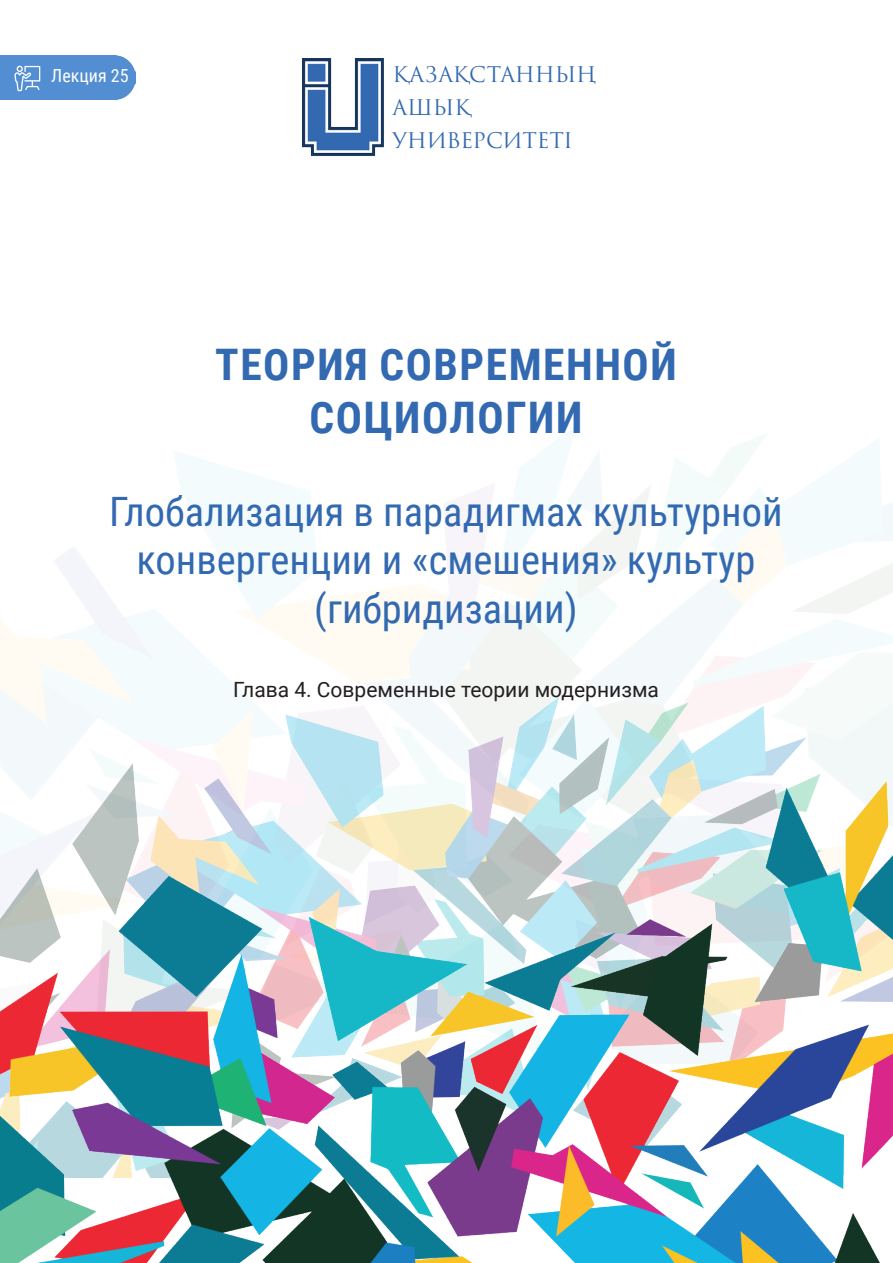
<style>
.page{position:relative;width:893px;height:1263px;background:#fff}
.page>*{position:absolute;margin:0;border:0;box-sizing:border-box;transform-origin:0 0}
.t1{font:700 43.5px/52.2px "Roboto Condensed";letter-spacing:.035em;color:#3269b1;text-align:center}
.t2{font:40.5px/48.6px "Roboto Condensed";color:#3269b1;text-align:center}
.t3{font:21px "Roboto";color:#231f20}
.t4{font:21px "Trajan Pro 3";letter-spacing:-.01em;color:#3269b1}
.t5{font:18px "Roboto Condensed";color:#fff}
</style>
<div class="page">
<img style="left:0;top:425px;width:893px;height:638px">
<img style="left:302px;top:58px;width:82px;height:98px">
<img style="left:0;top:696px;width:892px;height:33px">
<img style="left:0;top:729px;width:892px;height:534px">
<div style="left:0;top:55px;width:136px;height:45px;background:#538dd2"></div>
<svg style="left:14px;top:66px;width:26px;height:25px"></svg>
<p class="t5" style="left:51px;top:63px;width:79px">Лекция 25</p>
<p class="t4" style="left:393px;top:60px;width:205px">ҚАЗАҚСТАННЫҢ</p>
<p class="t4" style="left:393px;top:93px;width:80px">АШЫҚ</p>
<p class="t4" style="left:393px;top:126px;width:182px">УНИВЕРСИТЕТІ</p>
<p class="t1" style="left:215px;top:337px;width:463px">ТЕОРИЯ СОВРЕМЕННОЙ<br>СОЦИОЛОГИИ</p>
<p class="t2" style="left:109px;top:486px;width:675px">Глобализация в парадигмах культурной конвергенции и «смешения» культур (гибридизации)</p>
<p class="t3" style="left:233px;top:674px;width:427px">Глава 4. Современные теории модернизма</p>
</div>
